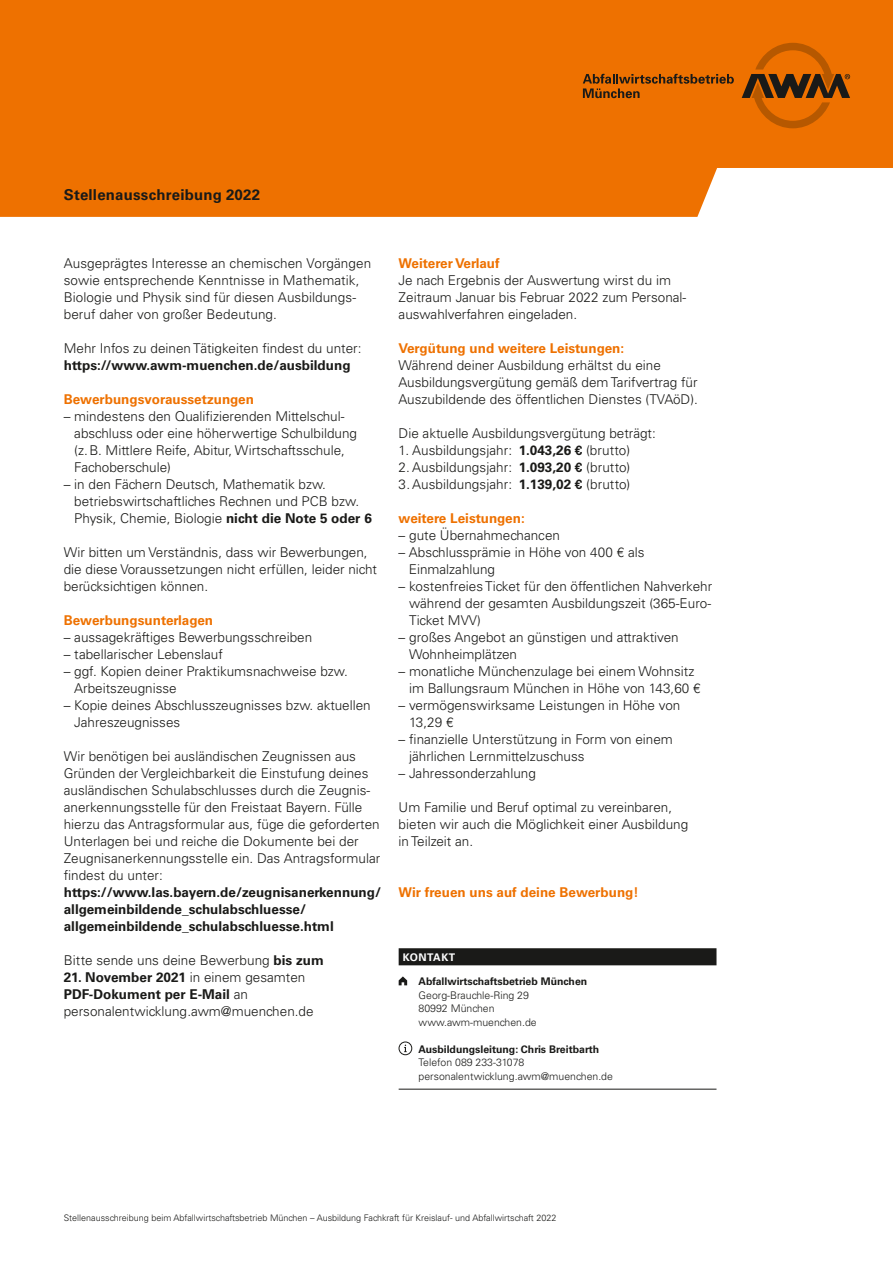
<style>
.page{position:relative;width:893px;height:1263px;background:#fff}
.page>*{position:absolute;margin:0;border:0;box-sizing:border-box;transform-origin:0 0}
.t1{font:700 15px "Univers LT Std";letter-spacing:.015em;color:#1a1a18}
.t2{font:300 13.5px/17px "Univers LT Std";color:#1a1a18}
.t3{font:700 13.5px/17px "Univers LT Std";color:#1a1a18}
.t4{font:700 13.5px "Univers LT Std";color:#ee7100}
.t5{font:300 10.5px/13.5px "Univers LT Std";color:#1a1a18}
.t6{font:700 10.5px "Univers LT Std";color:#1a1a18}
.t7{font:700 10.5px "Univers LT Std";letter-spacing:.05em;color:#fff}
.t8{font:300 9px "Univers LT Std";color:#1a1a18}
.s1{font-weight:700}
</style>
<div class="page">
<div style="left:0;top:0;width:893px;height:217px;background:#ee7100"></div>
<svg style="left:742px;top:43px;width:108px;height:85px;background:#c05e04"></svg>
<svg style="left:583px;top:74px;width:151px;height:24px;background:#ba5b05"></svg>
<div style="left:399px;top:948px;width:317px;height:17px;background:#1a1a18"></div>
<hr style="left:399px;top:1089px;width:317px;height:1px;background:#1a1a18">
<svg style="left:399px;top:976px;width:8px;height:9px"></svg>
<svg style="left:404px;top:1044px;width:3px;height:8px"></svg>
<div style="left:399px;top:1041px;width:13px;height:14px;border:1px solid #1a1a18;border-radius:50%"></div>
<p class="t1" style="left:64px;top:186px;width:198px">Stellenausschreibung 2022</p>
<p class="t2" style="left:64px;top:255px;width:309px">Ausgeprägtes Interesse an chemischen Vorgängen sowie entsprechende Kenntnisse in Mathematik, Biologie und Physik sind für diesen Ausbildungs&shy;beruf daher von großer Bedeutung.</p>
<p class="t2" style="left:64px;top:340px;width:299px">Mehr Infos zu deinen Tätigkeiten findest du unter:</p>
<p class="t3" style="left:64px;top:357px;width:288px">https://www.awm-muenchen.de/ausbildung</p>
<p class="t4" style="left:64px;top:391px;width:192px">Bewerbungsvoraussetzungen</p>
<p class="t2" style="left:74px;top:408px;width:284px;text-indent:-11px">– mindestens den Qualifizierenden Mittelschul&shy;abschluss oder eine höherwertige Schulbildung (z.B. Mittlere Reife, Abitur, Wirtschaftsschule, Fachoberschule)</p>
<p class="t2" style="left:74px;top:476px;width:299px;text-indent:-11px">– in den Fächern Deutsch, Mathematik bzw. betriebswirtschaftliches Rechnen und PCB bzw.<br>Physik, Chemie, Biologie <span class="s1">nicht die Note 5 oder 6</span></p>
<p class="t2" style="left:64px;top:544px;width:315px">Wir bitten um Verständnis, dass wir Bewerbungen, die diese Voraussetzungen nicht erfüllen, leider nicht berücksichtigen können.</p>
<p class="t4" style="left:64px;top:612px;width:151px">Bewerbungsunterlagen</p>
<p class="t2" style="left:64px;top:629px;width:250px">– aussagekräftiges Bewerbungsschreiben</p>
<p class="t2" style="left:64px;top:646px;width:161px">– tabellarischer Lebenslauf</p>
<p class="t2" style="left:74px;top:663px;width:275px;text-indent:-11px">– ggf. Kopien deiner Praktikumsnachweise bzw.<br>Arbeitszeugnisse</p>
<p class="t2" style="left:74px;top:697px;width:298px;text-indent:-11px">– Kopie deines Abschlusszeugnisses bzw. aktuellen<br>Jahreszeugnisses</p>
<p class="t2" style="left:64px;top:748px;width:318px">Wir benötigen bei ausländischen Zeugnissen aus Gründen der Vergleichbarkeit die Einstufung deines ausländischen Schulabschlusses durch die Zeugnis&shy;anerkennungsstelle für den Freistaat Bayern. Fülle hierzu das Antragsformular aus, füge die geforderten Unterlagen bei und reiche die Dokumente bei der Zeugnisanerkennungsstelle ein. Das Antragsformular findest du unter:</p>
<p class="t3" style="left:64px;top:884px;width:319px">https://www.las.bayern.de/zeugnisanerkennung/ allgemeinbildende_schulabschluesse/ allgemeinbildende_schulabschluesse.html</p>
<p class="t2" style="left:64px;top:952px;width:262px">Bitte sende uns deine Bewerbung <span class="s1">bis zum</span></p>
<p class="t2" style="left:64px;top:969px;width:251px"><span class="s1">21. November 2021</span> in einem gesamten<br><span class="s1">PDF-Dokument per E-Mail</span> an personalentwicklung.awm@muenchen.de</p>
<p class="t4" style="left:399px;top:255px;width:103px">Weiterer Verlauf</p>
<p class="t2" style="left:399px;top:272px;width:289px">Je nach Ergebnis der Auswertung wirst du im<br>Zeitraum Januar bis Februar 2022 zum Personal&shy;auswahlverfahren eingeladen.</p>
<p class="t4" style="left:399px;top:340px;width:227px">Vergütung und weitere Leistungen:</p>
<p class="t2" style="left:399px;top:357px;width:301px">Während deiner Ausbildung erhältst du eine<br>Ausbildungsvergütung gemäß dem Tarifvertrag für<br>Auszubildende des öffentlichen Dienstes (TVAöD).</p>
<p class="t2" style="left:399px;top:425px;width:259px">Die aktuelle Ausbildungsvergütung beträgt:</p>
<p class="t2" style="left:399px;top:442px;width:233px">1. Ausbildungsjahr: <span class="s1">1.043,26 €</span> (brutto)</p>
<p class="t2" style="left:399px;top:459px;width:233px">2. Ausbildungsjahr: <span class="s1">1.093,20 €</span> (brutto)<br>3.Ausbildungsjahr: <span class="s1">1.139,02 €</span> (brutto)</p>
<p class="t4" style="left:399px;top:510px;width:128px">weitere Leistungen:</p>
<p class="t2" style="left:399px;top:527px;width:163px">– gute Übernahmechancen</p>
<p class="t2" style="left:409px;top:544px;width:237px;text-indent:-10px">– Abschlussprämie in Höhe von 400 € als<br>Einmalzahlung</p>
<p class="t2" style="left:409px;top:578px;width:305px;text-align:justify;text-indent:-11px">– kostenfreies Ticket für den öffentlichen Nahverkehr während der gesamten Ausbildungszeit (365-Euro-Ticket MVV)</p>
<p class="t2" style="left:409px;top:629px;width:271px;text-indent:-11px">– großes Angebot an günstigen und attraktiven<br>Wohnheimplätzen</p>
<p class="t2" style="left:409px;top:663px;width:293px;text-indent:-11px">– monatliche Münchenzulage bei einem Wohnsitz im Ballungsraum München in Höhe von 143,60 €</p>
<p class="t2" style="left:409px;top:697px;width:273px;text-indent:-11px">– vermögenswirksame Leistungen in Höhe von<br>13,29 €</p>
<p class="t2" style="left:409px;top:731px;width:265px;text-indent:-11px">– finanzielle Unterstützung in Form von einem jährlichen Lernmittelzuschuss</p>
<p class="t2" style="left:399px;top:765px;width:139px">– Jahressonderzahlung</p>
<p class="t2" style="left:399px;top:799px;width:291px">Um Familie und Beruf optimal zu vereinbaren, bieten wir auch die Möglichkeit einer Ausbildung in Teilzeit an.</p>
<p class="t4" style="left:399px;top:885px;width:242px">Wir freuen uns auf deine Bewerbung!</p>
<p class="t7" style="left:403px;top:951px;width:54px">KONTAKT</p>
<p class="t6" style="left:419px;top:975px;width:170px">Abfallwirtschaftsbetrieb München</p>
<p class="t5" style="left:419px;top:988px;width:120px">Georg-Brauchle-Ring 29<br>80992 München www.awm-muenchen.de</p>
<p class="t6" style="left:419px;top:1043px;width:182px">Ausbildungsleitung: Chris Breitbarth</p>
<p class="t5" style="left:419px;top:1056px;width:196px">Telefon 089 233-31078 personalentwicklung.awm@muenchen.de</p>
<p class="t8" style="left:64px;top:1212px;width:494px">Stellenausschreibung beim Abfallwirtschaftsbetrieb München – Ausbildung Fachkraft für Kreislauf- und Abfallwirtschaft 2022</p>
</div>
